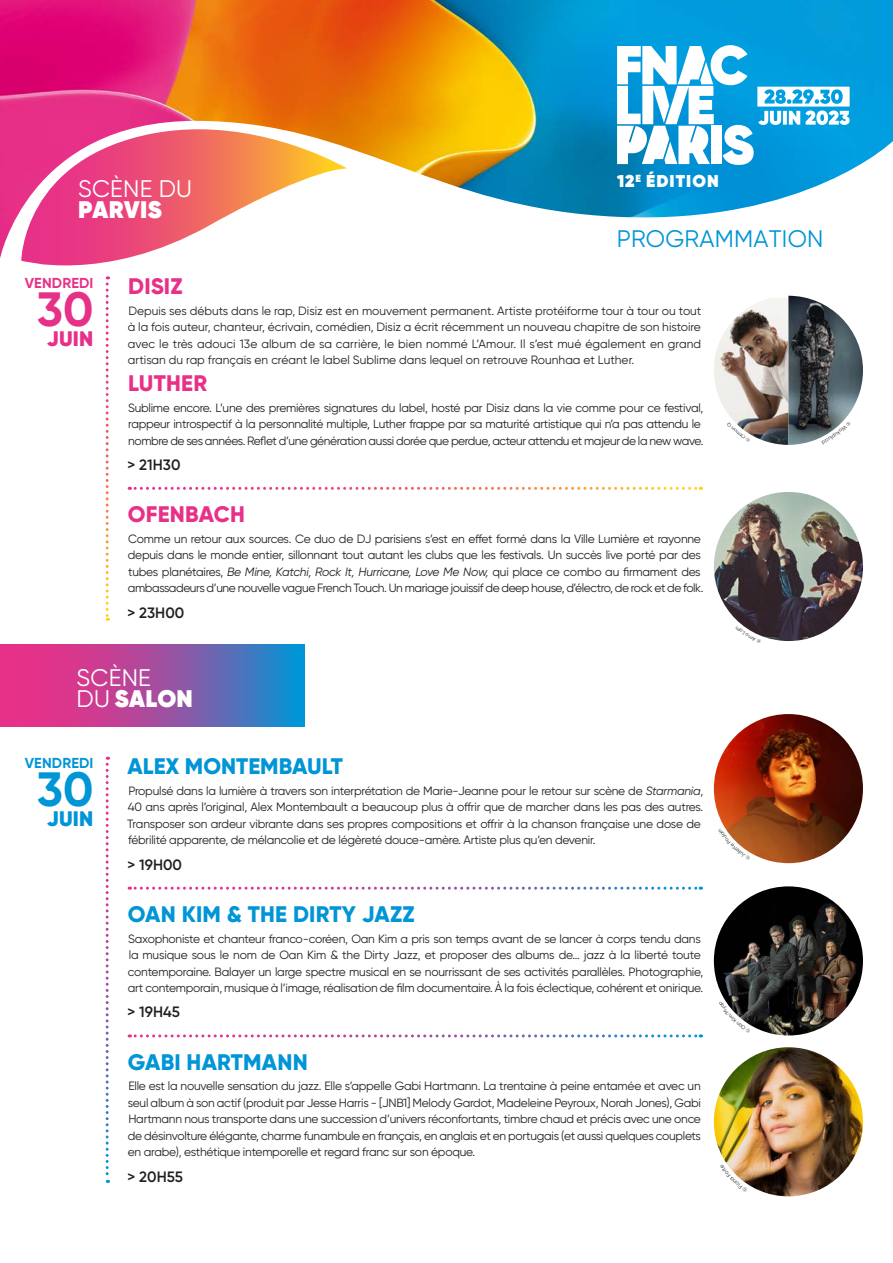
<style>
.page{position:relative;width:893px;height:1263px;background:#fff}
.page>*{position:absolute;margin:0;border:0;box-sizing:border-box;transform-origin:0 0}
.t1{font:700 48.15px "Gilroy";color:#e73188}
.t2{font:700 48.15px "Gilroy";color:#0095d6}
.t3{font:24px/21px "Gilroy";letter-spacing:.01em;color:#fff}
.t4{font:24px "Gilroy";letter-spacing:.01em;color:#0095d6}
.t5{font:800 24px "Gilroy";letter-spacing:.01em;color:#fff}
.t6{font:800 22.5px "Gilroy";letter-spacing:.005em;color:#0095d6}
.t7{font:800 22.5px "Gilroy";letter-spacing:.01em;color:#e73188}
.t8{font:900 21px "Gilroy";color:#e73188}
.t9{font:900 21px "Gilroy";color:#0095d6}
.t10{font:800 17.25px "Gilroy";letter-spacing:.06em;color:#fff}
.t11{font:600 15px "Gilroy";letter-spacing:.005em;color:#231f20}
.t12{font:700 14.4px "Gilroy";letter-spacing:.01em;color:#e73188}
.t13{font:700 14.4px "Gilroy";letter-spacing:.01em;color:#0095d6}
.t14{font:12px/16.5px "Gilroy";letter-spacing:-.02em;color:#231f20}
.s1{font-style:italic}
.s2{font-weight:800}
</style>
<div class="page">
<img style="left:0;top:0;width:893px;height:258px">
<svg style="left:21px;top:129px;width:326px;height:156px"></svg>
<svg style="left:129px;top:487px;width:572px;height:3px"></svg>
<svg style="left:106px;top:276px;width:3px;height:345px"></svg>
<svg style="left:0;top:645px;width:304px;height:82px;background:#9554a3"></svg>
<svg style="left:617px;top:45px;width:233px;height:120px"></svg>
<svg style="left:129px;top:887px;width:572px;height:3px"></svg>
<svg style="left:129px;top:1034px;width:572px;height:3px"></svg>
<svg style="left:106px;top:757px;width:3px;height:426px"></svg>
<img style="left:714px;top:295px;width:149px;height:150px">
<img style="left:714px;top:492px;width:149px;height:149px">
<img style="left:713px;top:714px;width:150px;height:150px">
<img style="left:713px;top:886px;width:150px;height:311px">
<h2 class="t3" style="left:78px;top:178px;width:116px">SCÈNE DU</h2>
<h2 class="t5" style="left:78px;top:194px;width:85px">PARVIS</h2>
<h3 class="t10" style="left:617px;top:170px;width:103px">12<sup>E</sup> ÉDITION</h3>
<h2 class="t4" style="left:617px;top:224px;width:208px">PROGRAMMATION</h2>
<p class="t12" style="left:25px;top:273px;width:70px">VENDREDI</p>
<h1 class="t1" style="left:37px;top:279px;width:58px">30</h1>
<h3 class="t8" style="left:47px;top:325px;width:48px">JUIN</h3>
<h3 class="t7" style="left:128px;top:272px;width:56px">DISIZ</h3>
<p class="t14" style="left:128px;top:302px;width:575px;text-align:justify">Depuis ses débuts dans le rap, Disiz est en mouvement permanent. Artiste protéiforme tour à tour ou tout à la fois auteur, chanteur, écrivain, comédien, Disiz a écrit récemment un nouveau chapitre de son histoire avec le très adouci 13e album de sa carrière, le bien nommé L’Amour. Il s’est mué également en grand artisan du rap français en créant le label Sublime dans lequel on retrouve Rounhaa et Luther.</p>
<h3 class="t7" style="left:128px;top:369px;width:81px">LUTHER</h3>
<p class="t14" style="left:128px;top:399px;width:577px">Sublime encore. L’une des premières signatures du label, hosté par Disiz dans la vie comme pour ce festival, rappeur introspectif à la personnalité multiple, Luther frappe par sa maturité artistique qui n’a pas attendu le nombre de ses années. Reflet d’une génération aussi dorée que perdue, acteur attendu et majeur de la new wave.</p>
<p class="t11" style="left:128px;top:455px;width:54px">&gt; 21H30</p>
<h3 class="t7" style="left:128px;top:500px;width:119px">OFENBACH</h3>
<p class="t14" style="left:128px;top:530px;width:577px">Comme un retour aux sources. Ce duo de DJ parisiens s’est en effet formé dans la Ville Lumière et rayonne depuis dans le monde entier, sillonnant tout autant les clubs que les festivals. Un succès live porté par des tubes planétaires, <span class="s1">Be Mine, Katchi, Rock It, Hurricane, Love Me Now,</span> qui place ce combo au firmament des ambassadeurs d’une nouvelle vague French Touch. Un mariage jouissif de deep house, d’électro, de rock et de folk.</p>
<p class="t11" style="left:128px;top:603px;width:58px">&gt; 23H00</p>
<h2 class="t3" style="left:77px;top:667px;width:118px">SCÈNE<br>DU <span class="s2">SALON</span></h2>
<p class="t13" style="left:25px;top:754px;width:70px">VENDREDI</p>
<h1 class="t2" style="left:37px;top:759px;width:58px">30</h1>
<h3 class="t9" style="left:47px;top:805px;width:48px">JUIN</h3>
<h3 class="t6" style="left:128px;top:752px;width:217px">ALEX MONTEMBAULT</h3>
<p class="t14" style="left:127px;top:782px;width:578px">Propulsé dans la lumière à travers son interprétation de Marie-Jeanne pour le retour sur scène de <span class="s1">Starmania</span>, 40 ans après l’original, Alex Montembault a beaucoup plus à offrir que de marcher dans les pas des autres.<br>Transposer son ardeur vibrante dans ses propres compositions et offrir à la chanson française une dose de fébrilité apparente, de mélancolie et de légèreté douce-amère. Artiste plus qu’en devenir.</p>
<p class="t11" style="left:128px;top:855px;width:56px">&gt; 19H00</p>
<h3 class="t6" style="left:128px;top:900px;width:288px">OAN KIM &amp; THE DIRTY JAZZ</h3>
<p class="t14" style="left:128px;top:930px;width:577px">Saxophoniste et chanteur franco-coréen, Oan Kim a pris son temps avant de se lancer à corps tendu dans la musique sous le nom de Oan Kim &amp; the Dirty Jazz, et proposer des albums de… jazz à la liberté toute contemporaine. Balayer un large spectre musical en se nourrissant de ses activités parallèles. Photographie, art contemporain, musique à l’image, réalisation de film documentaire. À la fois éclectique, cohérent et onirique.</p>
<p class="t11" style="left:128px;top:1003px;width:54px">&gt; 19H45</p>
<h3 class="t6" style="left:128px;top:1048px;width:181px">GABI HARTMANN</h3>
<p class="t14" style="left:128px;top:1078px;width:575px;text-align:justify">Elle est la nouvelle sensation du jazz. Elle s’appelle Gabi Hartmann. La trentaine à peine entamée et avec un seul album à son actif (produit par Jesse Harris - [JNB1] Melody Gardot, Madeleine Peyroux, Norah Jones), Gabi Hartmann nous transporte dans une succession d’univers réconfortants, timbre chaud et précis avec une once de désinvolture élégante, charme funambule en français, en anglais et en portugais (et aussi quelques couplets en arabe), esthétique intemporelle et regard franc sur son époque.</p>
<p class="t11" style="left:128px;top:1167px;width:57px">&gt; 20H55</p>
</div>
